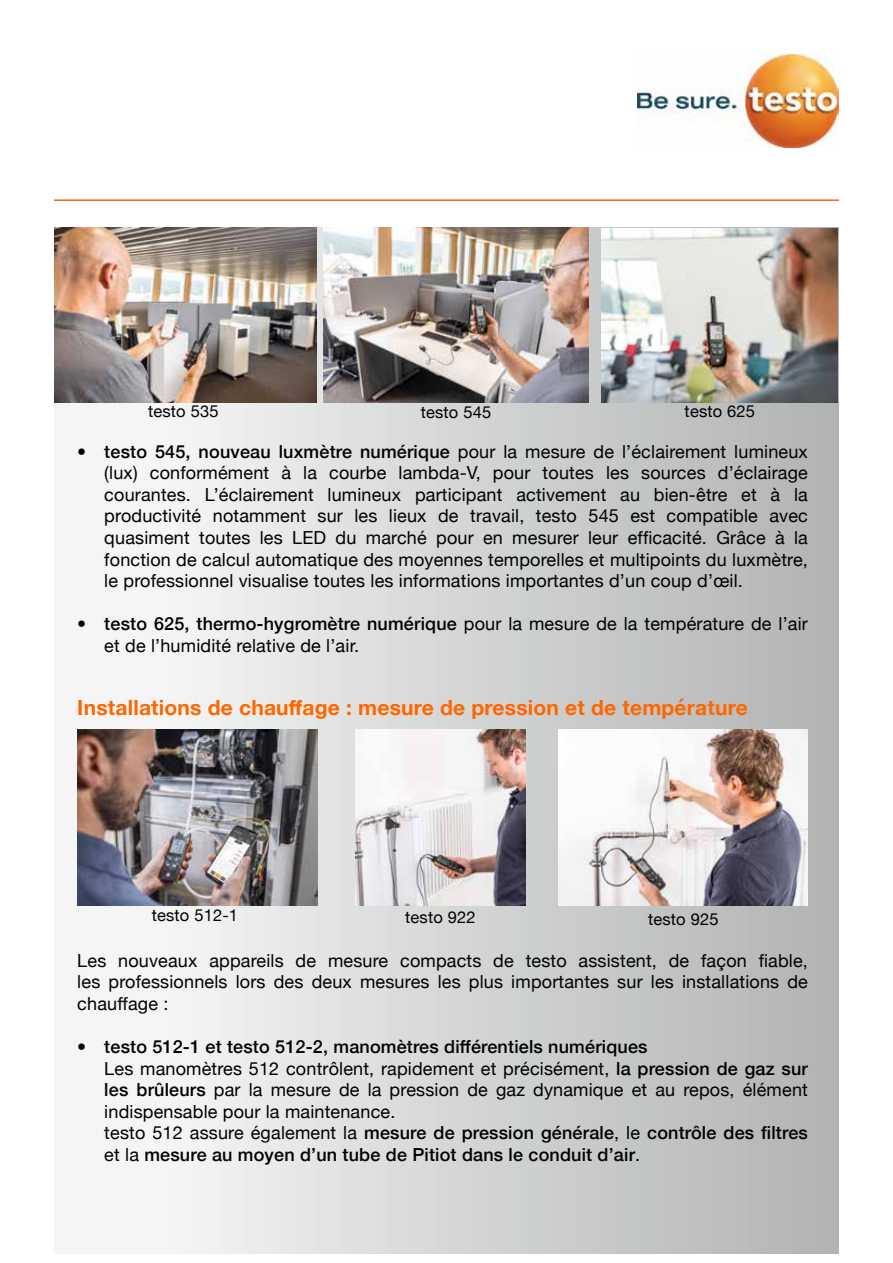
<style>
.page{position:relative;width:893px;height:1263px;background:#fff}
.page>*{position:absolute;margin:0;border:0;box-sizing:border-box;transform-origin:0 0}
.t1{font:700 21px "Helvetica Neue";letter-spacing:.01em;color:#f60}
.t2{font:18px/21.6px "Helvetica Neue";letter-spacing:.01em;color:#000;text-align:justify}
.t3{font:500 18px/21.6px "Helvetica Neue";letter-spacing:.01em;color:#000}
.t4{font:16.5px "Helvetica Neue";letter-spacing:.01em;color:#000}
.s1{font-weight:500}
.s2{font-weight:400}
</style>
<div class="page">
<hr style="left:54px;top:199px;width:785px;height:2px;background:#f60">
<img style="left:54px;top:227px;width:785px;height:1026px">
<img style="left:638px;top:54px;width:201px;height:94px">
<img style="left:54px;top:227px;width:262px;height:175px">
<img style="left:323px;top:227px;width:266px;height:175px">
<img style="left:77px;top:729px;width:241px;height:176px">
<img style="left:355px;top:729px;width:170px;height:176px">
<img style="left:602px;top:229px;width:236px;height:173px">
<img style="left:559px;top:729px;width:249px;height:176px">
<p class="t4" style="left:148px;top:401px;width:72px">testo 535</p>
<p class="t4" style="left:421px;top:402px;width:72px">testo 545</p>
<p class="t4" style="left:685px;top:401px;width:72px">testo 625</p>
<p class="t2" style="left:104px;top:440px;width:705px;text-indent:-27px"><span class="s1">• testo 545, nouveau luxmètre numérique</span> pour la mesure de l’éclairement lumineux (lux) conformément à la courbe lambda-V, pour toutes les sources d’éclairage courantes. L’éclairement lumineux participant activement au bien-être et à la productivité notamment sur les lieux de travail, testo 545 est compatible avec quasiment toutes les LED du marché pour en mesurer leur efficacité. Grâce à la fonction de calcul automatique des moyennes temporelles et multipoints du luxmètre, le professionnel visualise toutes les informations importantes d’un coup d’œil.</p>
<p class="t2" style="left:104px;top:613px;width:705px;text-indent:-27px"><span class="s1">• testo 625, thermo-hygromètre numérique</span> pour la mesure de la température de l’air et de l’humidité relative de l’air.</p>
<p class="t1" style="left:77px;top:691px;width:672px">Installations de chauffage : mesure de pression et de température</p>
<p class="t4" style="left:152px;top:905px;width:88px">testo 512-1</p>
<p class="t4" style="left:405px;top:907px;width:72px">testo 922</p>
<p class="t4" style="left:648px;top:910px;width:72px">testo 925</p>
<p class="t2" style="left:77px;top:949px;width:732px">Les nouveaux appareils de mesure compacts de testo assistent, de façon fiable, les professionnels lors des deux mesures les plus importantes sur les installations de chauffage :</p>
<p class="t3" style="left:104px;top:1034px;width:705px;text-indent:-27px">• testo 512-1 et testo 512-2, manomètres différentiels numériques<br><span class="s2">Les manomètres 512 contrôlent, rapidement et précisément,</span> la pression de gaz sur les brûleurs <span class="s2">par la mesure de la pression de gaz dynamique et au repos, élément indispensable pour la maintenance.<br>testo 512 assure également la</span> mesure de pression générale<span class="s2">, le</span> contrôle des filtres <span class="s2">et la</span> mesure au moyen d’un tube de Pitiot dans le conduit d’air<span class="s2">.</span></p>
</div>
